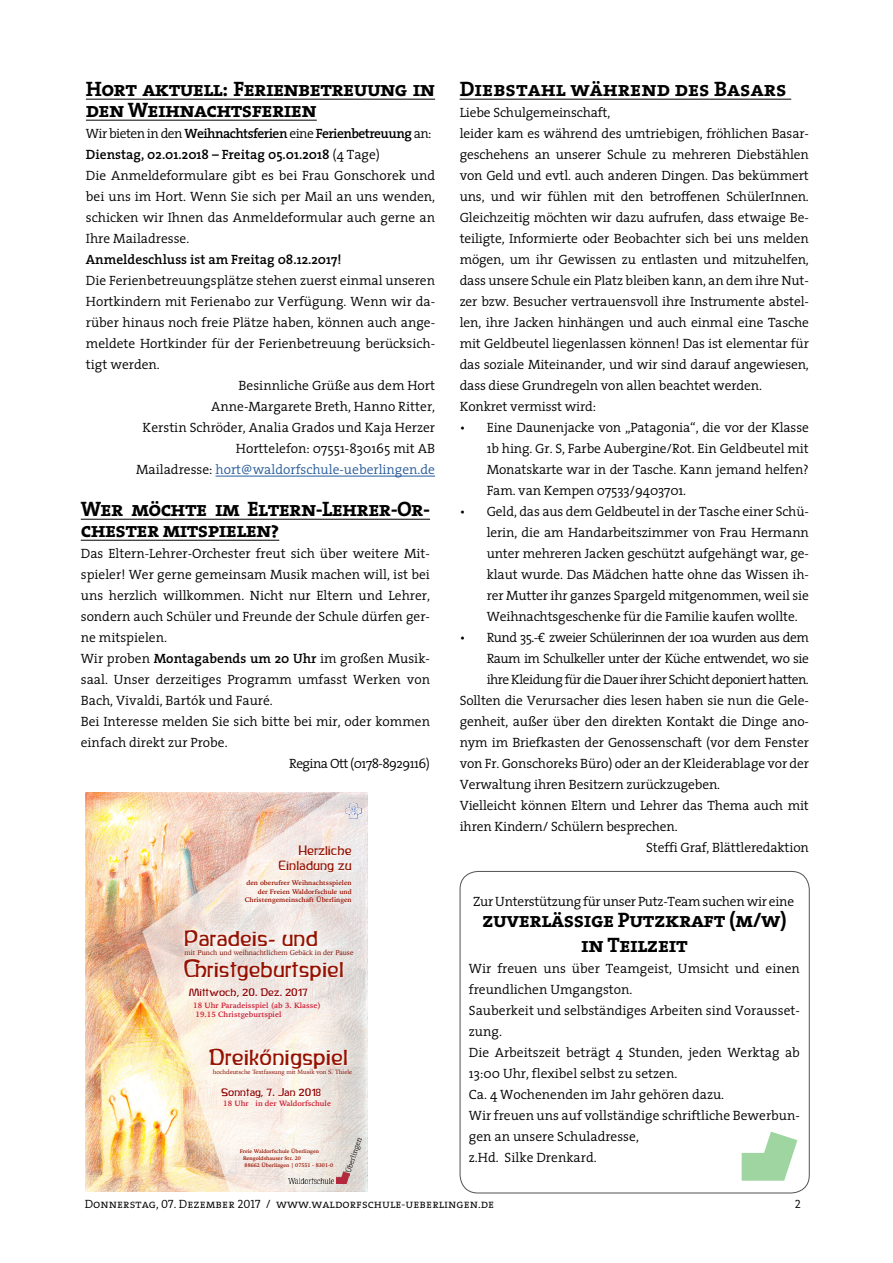
<style>
.page{position:relative;width:893px;height:1263px;background:#fff}
.page>*{position:absolute;margin:0;border:0;box-sizing:border-box;transform-origin:0 0}
.t1{font:23.7px "CG2210";color:#951100}
.t2{font:23.25px/30.9px "CG2210";color:#951100}
.t3{font:21px/21px "The Serif Bold Caps";letter-spacing:-.03em;color:#000}
.t4{font:21px "The Serif Bold Caps";color:#000}
.t5{font:13.8px/15.5px "CG2210";color:#951100;text-align:right}
.t6{font:300 13.5px/21px "The Serif";letter-spacing:-.01em;color:#000}
.t7{font:300 13.5px "The Serif";letter-spacing:-.04em;color:#000}
.t8{font:300 13.5px "The Serif";color:#275b9b}
.t9{font:600 13.5px "The Serif";color:#000}
.t10{font:12px "The Serif Semi Light Caps";color:#000}
.t11{font:11.4px "CG2210";color:#8e0000}
.t12{font:700 7.65px/9.4px "Iowan Old Style";color:#cc1d33}
.t13{font:7.05px "Iowan Old Style";color:#800e01}
.t14{font:700 6.6px/8.6px "Iowan Old Style";color:#951100;text-align:right}
.t15{font:6.15px "Iowan Old Style";color:#810e01}
.t16{font:700 5.25px/7.1px "Iowan Old Style";color:#951100}
.s1{font-weight:600}
.s2{color:#000}
</style>
<div class="page">
<hr style="left:86px;top:99px;width:349px;height:1px;background:#000">
<hr style="left:86px;top:120px;width:231px;height:1px;background:#000">
<hr style="left:216px;top:476px;width:219px;height:1px;background:#275b9b">
<hr style="left:460px;top:99px;width:331px;height:1px;background:#000">
<hr style="left:81px;top:519px;width:349px;height:1px;background:#000">
<hr style="left:81px;top:540px;width:198px;height:1px;background:#000">
<img style="left:85px;top:792px;width:57px;height:400px">
<svg style="left:142px;top:792px;width:226px;height:400px;background:#f0e0cf"></svg>
<img style="left:297px;top:844px;width:56px;height:13px">
<img style="left:277px;top:859px;width:76px;height:15px">
<img style="left:245px;top:879px;width:108px;height:10px">
<img style="left:256px;top:887px;width:97px;height:8px">
<img style="left:243px;top:895px;width:110px;height:11px">
<img style="left:183px;top:928px;width:136px;height:21px">
<img style="left:182px;top:957px;width:26px;height:22px">
<img style="left:205px;top:960px;width:140px;height:23px">
<img style="left:207px;top:1047px;width:141px;height:23px">
<img style="left:187px;top:987px;width:123px;height:13px">
<img style="left:219px;top:1086px;width:104px;height:14px">
<svg style="left:336px;top:1171px;width:13px;height:12px"></svg>
<img style="left:346px;top:1138px;width:16px;height:33px">
<img style="left:289px;top:1178px;width:45px;height:5px">
<img style="left:346px;top:803px;width:16px;height:16px">
<div style="left:460px;top:871px;width:350px;height:322px;border:1px solid #525251;border-radius:18px"></div>
<svg style="left:742px;top:1131px;width:55px;height:50px"></svg>
<h3 class="t3" style="left:86px;top:78px;width:351px">Hort aktuell: Ferienbetreuung in den Weihnachtsferien</h3>
<p class="t6" style="left:86px;top:123px;width:351px">Wir bieten in den <span class="s1">Weihnachtsferien</span> eine <span class="s1">Ferienbetreuung</span> an:<br><span class="s1">Dienstag, 02.01.2018 – Freitag 05.01.2018</span> (4 Tage)<br>Die Anmeldeformulare gibt es bei Frau Gonschorek und bei uns im Hort. Wenn Sie sich per Mail an uns wenden, schicken wir Ihnen das Anmeldeformular auch gerne an Ihre Mailadresse.</p>
<p class="t9" style="left:86px;top:248px;width:257px">Anmeldeschluss ist am Freitag 08.12.2017!</p>
<p class="t6" style="left:86px;top:270px;width:351px">Die Ferienbetreuungsplätze stehen zuerst einmal unseren</p>
<p class="t6" style="left:86px;top:291px;width:351px">Hortkindern mit Ferienabo zur Verfügung. Wenn wir da-</p>
<p class="t6" style="left:86px;top:312px;width:351px">rüber hinaus noch freie Plätze haben, können auch ange-</p>
<p class="t6" style="left:86px;top:333px;width:351px">meldete Hortkinder für der Ferienbetreuung berücksich-</p>
<p class="t6" style="left:86px;top:354px;width:75px">tigt werden.</p>
<p class="t6" style="left:239px;top:375px;width:198px">Besinnliche Grüße aus dem Hort</p>
<p class="t6" style="left:211px;top:396px;width:225px">Anne-Margarete Breth, Hanno Ritter,</p>
<p class="t6" style="left:143px;top:417px;width:294px">Kerstin Schröder, Analia Grados und Kaja Herzer</p>
<p class="t6" style="left:236px;top:438px;width:201px">Horttelefon: 07551-830165 mit AB</p>
<p class="t8" style="left:136px;top:458px;width:301px"><span class="s2">Mailadresse:</span> hort@waldorfschule-ueberlingen.de</p>
<h3 class="t3" style="left:81px;top:498px;width:351px">Wer möchte im Eltern-Lehrer-Or&shy;chester mitspielen?</h3>
<p class="t6" style="left:81px;top:543px;width:351px">Das Eltern-Lehrer-Orchester freut sich über weitere Mit-</p>
<p class="t6" style="left:81px;top:564px;width:351px">spieler! Wer gerne gemeinsam Musik machen will, ist bei</p>
<p class="t6" style="left:81px;top:585px;width:351px">uns herzlich willkommen. Nicht nur Eltern und Lehrer,</p>
<p class="t6" style="left:81px;top:606px;width:351px">sondern auch Schüler und Freunde der Schule dürfen ger-</p>
<p class="t6" style="left:81px;top:627px;width:88px">ne mitspielen.</p>
<p class="t6" style="left:81px;top:648px;width:351px">Wir proben <span class="s1">Montagabends um 20 Uhr</span> im großen Musik-</p>
<p class="t6" style="left:81px;top:669px;width:351px">saal. Unser derzeitiges Programm umfasst Werken von</p>
<p class="t6" style="left:81px;top:690px;width:194px">Bach, Vivaldi, Bartók und Fauré.</p>
<p class="t6" style="left:81px;top:711px;width:351px">Bei Interesse melden Sie sich bitte bei mir, oder kommen</p>
<p class="t6" style="left:81px;top:732px;width:148px">einfach direkt zur Probe.</p>
<p class="t7" style="left:289px;top:752px;width:142px">Regina Ott (0178-8929116)</p>
<p class="t5" style="left:278px;top:843px;width:75px">Herzliche<br>Einladung zu</p>
<p class="t14" style="left:245px;top:878px;width:109px">den oberufrer Weihnachtsspielen der Freien Waldorfschule und<br>Christengemeinschaft Überlingen</p>
<h2 class="t2" style="left:184px;top:923px;width:161px">Paradeis- und ðristgeburtspiel</h2>
<p class="t13" style="left:185px;top:946px;width:171px">mit Punch und weihnachtlichem Gebäck in der Pause</p>
<p class="t11" style="left:189px;top:986px;width:121px">Mittwoch, 20. Dez. 2017</p>
<p class="t12" style="left:193px;top:1000px;width:129px">18 Uhr Paradeisspiel (ab 3. Klasse)<br>19.15 Christgeburtspiel</p>
<h1 class="t1" style="left:208px;top:1043px;width:141px">Dreikönigspiel</h1>
<p class="t15" style="left:213px;top:1066px;width:141px">hochdeutsche Textfassung mit Musik von S. Thiele</p>
<p class="t11" style="left:221px;top:1085px;width:101px">Sonntag, 7. Jan 2018</p>
<p class="t12" style="left:223px;top:1098px;width:109px">18 Uhr in der Waldorfschule</p>
<p class="t16" style="left:243px;top:1147px;width:92px;text-indent:-3px">Freie Waldorfschule Überlingen<br>Rengoldshauser Str. 20<br>88662 Überlingen | 07551 - 8301-0</p>
<h3 class="t4" style="left:460px;top:71px;width:328px">Diebstahl während des Basars</h3>
<p class="t6" style="left:460px;top:102px;width:351px">Liebe Schulgemeinschaft,<br>leider kam es während des umtriebigen, fröhlichen Basar&shy;geschehens an unserer Schule zu mehreren Diebstählen von Geld und evtl. auch anderen Dingen. Das bekümmert uns, und wir fühlen mit den betroffenen SchülerInnen.<br>Gleichzeitig möchten wir dazu aufrufen, dass etwaige Be&shy;teiligte, Informierte oder Beobachter sich bei uns melden mögen, um ihr Gewissen zu entlasten und mitzuhelfen, dass unsere Schule ein Platz bleiben kann, an dem ihre Nut&shy;zer bzw. Besucher vertrauensvoll ihre Instrumente abstel&shy;len, ihre Jacken hinhängen und auch einmal eine Tasche mit Geldbeutel liegenlassen können! Das ist elementar für das soziale Miteinander, und wir sind darauf angewiesen, dass diese Grundregeln von allen beachtet werden.<br>Konkret vermisst wird:</p>
<p class="t6" style="left:487px;top:417px;width:324px;text-align:justify;text-indent:-27px">• Eine Daunenjacke von „Patagonia“, die vor der Klasse 1b hing. Gr. S, Farbe Aubergine/Rot. Ein Geldbeutel mit Monatskarte war in der Tasche. Kann jemand helfen?<br>Fam. van Kempen 07533/9403701.</p>
<p class="t6" style="left:487px;top:501px;width:324px;text-align:justify;text-indent:-27px">• Geld, das aus dem Geldbeutel in der Tasche einer Schü&shy;lerin, die am Handarbeitszimmer von Frau Hermann unter mehreren Jacken geschützt aufgehängt war, ge&shy;klaut wurde. Das Mädchen hatte ohne das Wissen ih&shy;rer Mutter ihr ganzes Spargeld mitgenommen, weil sie Weihnachtsgeschenke für die Familie kaufen wollte.</p>
<p class="t7" style="left:460px;top:626px;width:351px">• Rund 35.-€ zweier Schülerinnen der 10a wurden aus dem</p>
<p class="t7" style="left:487px;top:647px;width:324px">Raum im Schulkeller unter der Küche entwendet, wo sie</p>
<p class="t7" style="left:487px;top:668px;width:324px">ihre Kleidung für die Dauer ihrer Schicht deponiert hatten.</p>
<p class="t6" style="left:460px;top:690px;width:351px">Sollten die Verursacher dies lesen haben sie nun die Gele-</p>
<p class="t6" style="left:460px;top:711px;width:351px">genheit, außer über den direkten Kontakt die Dinge ano-</p>
<p class="t6" style="left:460px;top:732px;width:351px">nym im Briefkasten der Genossenschaft (vor dem Fenster</p>
<p class="t6" style="left:460px;top:753px;width:351px">von Fr. Gonschoreks Büro) oder an der Kleiderablage vor der</p>
<p class="t6" style="left:460px;top:774px;width:262px">Verwaltung ihren Besitzern zurückzugeben.</p>
<p class="t6" style="left:460px;top:795px;width:351px">Vielleicht können Eltern und Lehrer das Thema auch mit</p>
<p class="t6" style="left:460px;top:816px;width:219px">ihren Kindern/ Schülern besprechen.</p>
<p class="t6" style="left:646px;top:837px;width:164px">Steffi Graf, Blättleredaktion</p>
<p class="t6" style="left:473px;top:890px;width:322px">Zur Unterstützung für unser Putz-Team suchen wir eine</p>
<h3 class="t3" style="left:482px;top:907px;width:306px;line-height:25.2px;text-align:center">zuverlässige Putzkraft (m/w) in Teilzeit</h3>
<p class="t6" style="left:469px;top:958px;width:332px">Wir freuen uns über Teamgeist, Umsicht und einen freundlichen Umgangston.<br>Sauberkeit und selbständiges Arbeiten sind Vorausset&shy;zung.<br>Die Arbeitszeit beträgt 4 Stunden, jeden Werktag ab 13:00 Uhr, flexibel selbst zu setzen.<br>Ca. 4 Wochenenden im Jahr gehören dazu.<br>Wir freuen uns auf vollständige schriftliche Bewerbun&shy;gen an unsere Schuladresse,<br>z.Hd. Silke Drenkard.</p>
<p class="t10" style="left:85px;top:1194px;width:411px">Donnerstag, 07. Dezember 2017 / www.waldorfschule-ueberlingen.de</p>
<p class="t10" style="left:795px;top:1194px;width:8px">2</p>
</div>
